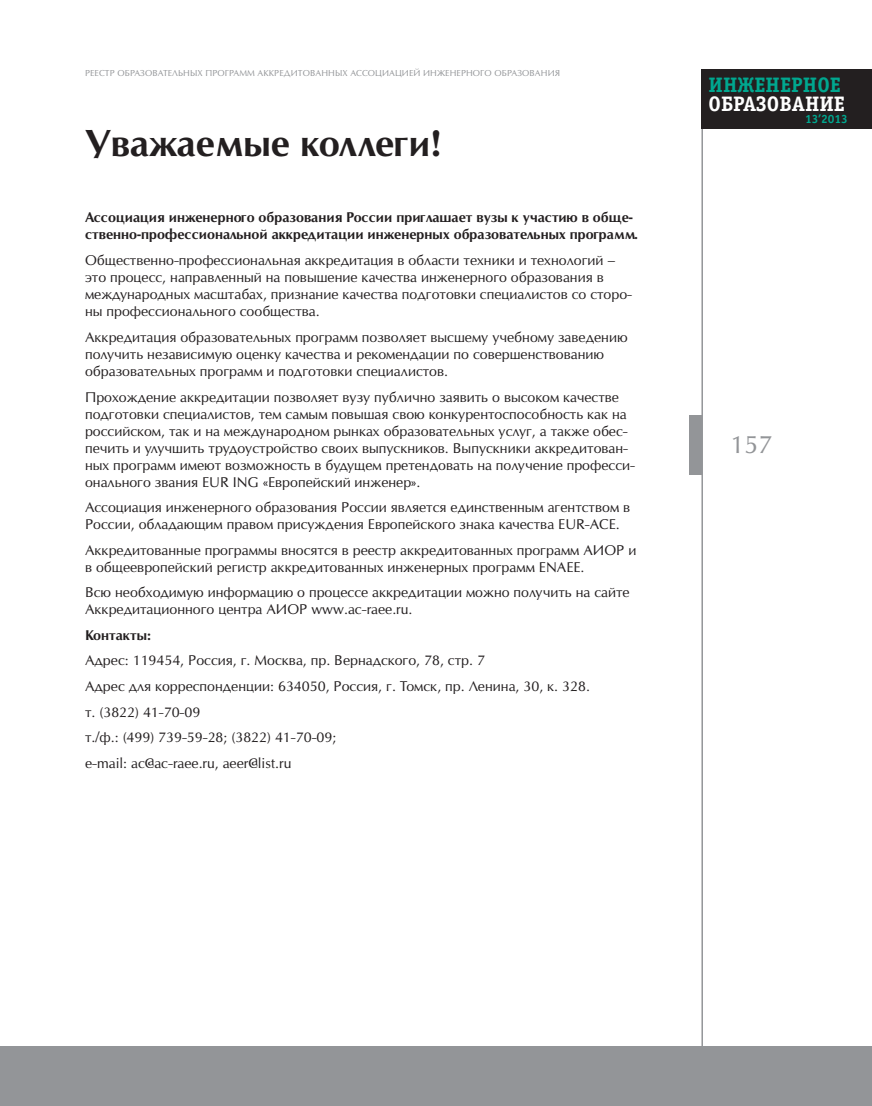
<style>
.page{position:relative;width:872px;height:1106px;background:#fff}
.page>*{position:absolute;margin:0;border:0;box-sizing:border-box;transform-origin:0 0}
.Head{font:700 36px "Opium New";color:#231f20}
.t1{font:24px "Opium New";color:#939598}
.t2{font:700 21px "Officina Serif C";color:#fff}
.t3{font:700 21px "Officina Serif C";color:#00a78f}
.main_first{font:13.5px/17px "Opium New";color:#231f20}
.main_first-2{font:700 13.5px/17px "Opium New";color:#231f20}
.t4{font:700 12px "Officina Sans C";color:#00a78f}
.t5{font:8.25px "Opium New";letter-spacing:.01em;color:#939598}
</style>
<div class="page">
<hr style="left:701px;top:69px;width:2px;height:1037px;background:#939598">
<div style="left:701px;top:69px;width:171px;height:60px;background:#231f20"></div>
<div style="left:689px;top:415px;width:13px;height:60px;background:#939598"></div>
<div style="left:0;top:1046px;width:872px;height:60px;background:#939598"></div>
<p class="t5" style="left:85px;top:68px;width:163px">Реестр образовательных п рограмм</p>
<p class="t5" style="left:257px;top:68px;width:304px">аккредитованных ассоциацией инженерного образования</p>
<p class="Head" style="left:85px;top:121px;width:358px">Уважаемые коллеги!</p>
<p class="main_first-2" style="left:85px;top:209px;width:554px">Ассоциация инженерного образования России приглашает вузы к участию в обще&shy;ственно-профессиональной аккредитации инженерных образовательных программ.</p>
<p class="main_first" style="left:85px;top:252px;width:548px">Общественно-профессиональная аккредитация в области техники и технологий – это процесс, направленный на повышение качества инженерного образования в международных масштабах, признание качества подготовки специалистов со сторо&shy;ны профессионального сообщества.</p>
<p class="main_first" style="left:85px;top:328px;width:544px">Аккредитация образовательных программ позволяет высшему учебному заведению получить независимую оценку качества и рекомендации по совершенствованию образовательных программ и подготовки специалистов.</p>
<p class="main_first" style="left:85px;top:388px;width:551px">Прохождение аккредитации позволяет вузу публично заявить о высоком качестве подготовки специалистов, тем самым повышая свою конкурентоспособность как на российском, так и на международном рынках образовательных услуг, а также обес&shy;печить и улучшить трудоустройство своих выпускников. В ыпускники аккредитован&shy;ных программ имеют возможность в будущем претендовать на получение професси&shy;онального звания EUR ING «Европейский инженер».</p>
<p class="main_first" style="left:85px;top:499px;width:546px">Ассоциация инженерного образования России является единственным агентством в<br>России, обладающим правом присуждения Европейского знака качества EUR-ACE.</p>
<p class="main_first" style="left:85px;top:541px;width:510px">Аккредитованные программы вносятся в реестр аккредитованных программ АИОР</p>
<p class="main_first" style="left:628px;top:541px;width:10px">и</p>
<p class="main_first" style="left:85px;top:558px;width:501px">в общеевропейский регистр аккредитованных инженерных программ ENAEE.</p>
<p class="main_first" style="left:85px;top:584px;width:546px">В сю необходимую информацию о процессе аккредитации можно получить на сайте<br>Аккредитационного центра АИОР</p>
<p class="main_first" style="left:311px;top:601px;width:103px">www.ac-raee.ru.</p>
<p class="main_first-2" style="left:85px;top:627px;width:67px">Контакты:</p>
<p class="main_first" style="left:85px;top:652px;width:401px">Адрес: 119454, Россия, г. Москва, пр. Вернадского, 78, стр. 7</p>
<p class="main_first" style="left:85px;top:677px;width:506px">Адрес для корреспонденции: 634050, Россия, г. Томск, пр. Ленина, 30, к. 328.</p>
<p class="main_first" style="left:85px;top:703px;width:115px">т. (3822) 41-70-09</p>
<p class="main_first" style="left:85px;top:728px;width:253px">т./ф.: (499) 739-59-28; (3822) 41-70-09;</p>
<p class="main_first" style="left:85px;top:754px;width:208px">e-mail: ac@ac-raee.ru, aeer@list.ru</p>
<h3 class="t3" style="left:708px;top:73px;width:134px">ИНЖЕНЕРНОЕ</h3>
<h3 class="t2" style="left:708px;top:92px;width:138px">ОБРАЗОВАНИЕ</h3>
<p class="t4" style="left:805px;top:113px;width:44px">13’2013</p>
<h2 class="t1" style="left:730px;top:429px;width:44px">157</h2>
</div>
